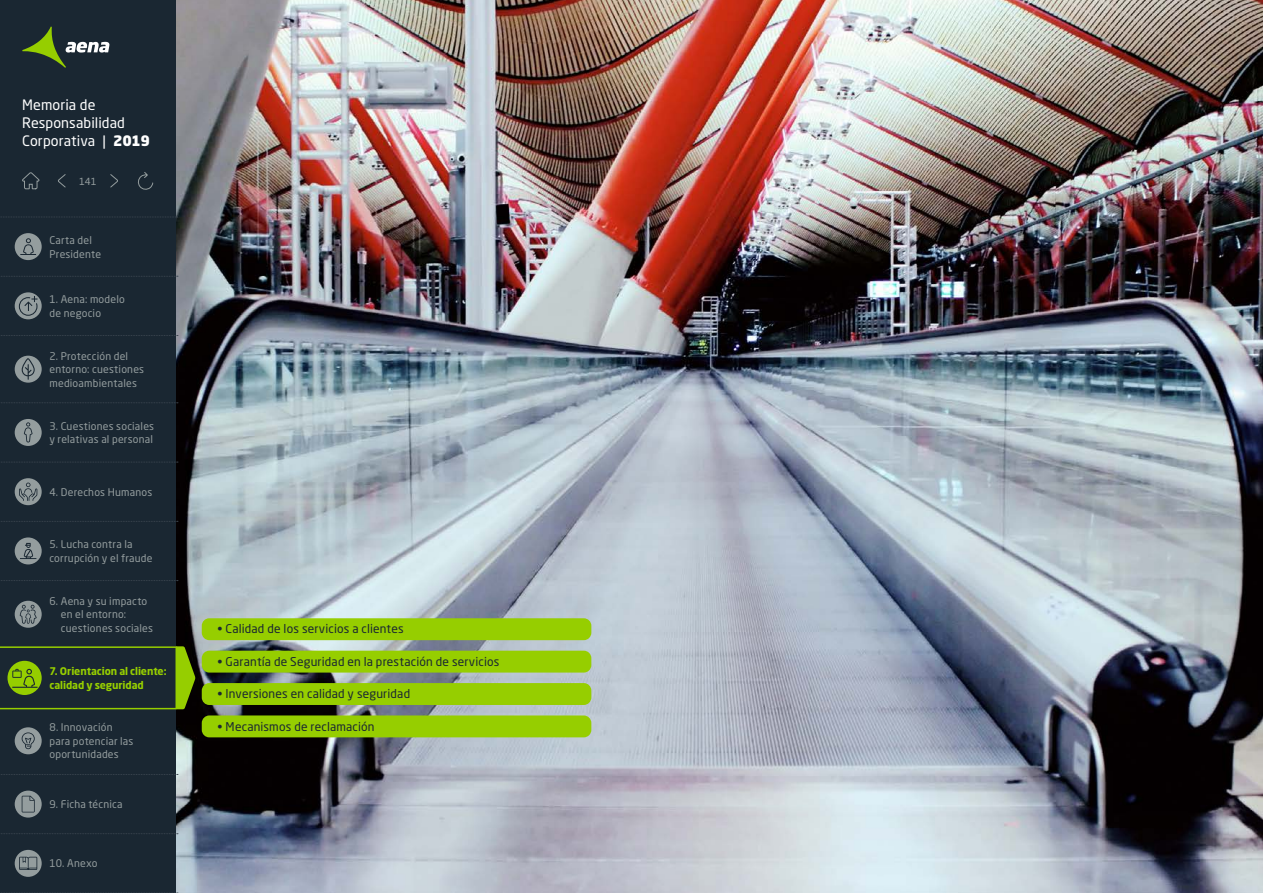
<style>
.page{position:relative;width:1263px;height:893px;background:#fff}
.page>*{position:absolute;margin:0;border:0;box-sizing:border-box;transform-origin:0 0}
.t1{font:14.25px/18px "Neo Sans W1 G";letter-spacing:.01em;color:#fff}
.t2{font:12px "Neo Sans W1 G";letter-spacing:.01em;color:#1a2732}
.t3{font:10.5px/13.5px "Neo Sans W1 G";letter-spacing:.02em;color:#949d9e}
.t4{font:700 10.5px/13.5px "Neo Sans W1 G";letter-spacing:-.01em;color:#96ce00}
.t5{font:9.75px "Neo Sans W1 G";color:#949d9e}
.s1{font-weight:900}
.s2{font-family:"Neo Sans Std"}
</style>
<div class="page">
<div style="left:0;top:0;width:177px;height:893px;background:#1a2732"></div>
<svg style="left:22px;top:172px;width:18px;height:18px"></svg>
<svg style="left:110px;top:174px;width:8px;height:14px"></svg>
<svg style="left:58px;top:174px;width:8px;height:14px"></svg>
<svg style="left:138px;top:172px;width:16px;height:18px"></svg>
<svg style="left:22px;top:27px;width:87px;height:41px"></svg>
<img style="left:176px;top:0;width:1087px;height:893px">
<div style="left:202px;top:651px;width:389px;height:22px;background:#96ce00;border-radius:8px"></div>
<div style="left:202px;top:683px;width:389px;height:22px;background:#96ce00;border-radius:8px"></div>
<div style="left:202px;top:618px;width:389px;height:22px;background:#96ce00;border-radius:8px"></div>
<div style="left:202px;top:715px;width:389px;height:22px;background:#96ce00;border-radius:8px"></div>
<svg style="left:176px;top:646px;width:19px;height:63px"></svg>
<svg style="left:1px;top:335px;width:177px;height:1px"></svg>
<svg style="left:1px;top:402px;width:177px;height:1px"></svg>
<svg style="left:1px;top:521px;width:177px;height:1px"></svg>
<svg style="left:1px;top:462px;width:177px;height:1px"></svg>
<svg style="left:1px;top:580px;width:177px;height:1px"></svg>
<svg style="left:1px;top:774px;width:177px;height:1px"></svg>
<svg style="left:1px;top:833px;width:177px;height:1px"></svg>
<svg style="left:1px;top:892px;width:177px;height:1px"></svg>
<svg style="left:1px;top:276px;width:177px;height:1px"></svg>
<svg style="left:1px;top:217px;width:177px;height:1px"></svg>
<div style="left:15px;top:419px;width:27px;height:27px;background:#949d9e;border-radius:50%"></div>
<svg style="left:24px;top:422px;width:9px;height:20px"></svg>
<div style="left:15px;top:601px;width:27px;height:27px;background:#949d9e;border-radius:50%"></div>
<svg style="left:20px;top:605px;width:17px;height:19px"></svg>
<div style="left:15px;top:233px;width:27px;height:27px;background:#949d9e;border-radius:50%"></div>
<svg style="left:20px;top:238px;width:16px;height:17px"></svg>
<div style="left:15px;top:292px;width:27px;height:27px;background:#949d9e;border-radius:50%"></div>
<svg style="left:19px;top:296px;width:19px;height:20px"></svg>
<div style="left:15px;top:537px;width:27px;height:27px;background:#949d9e;border-radius:50%"></div>
<svg style="left:20px;top:543px;width:16px;height:16px"></svg>
<div style="left:15px;top:356px;width:27px;height:27px;background:#949d9e;border-radius:50%"></div>
<svg style="left:21px;top:358px;width:14px;height:22px"></svg>
<div style="left:15px;top:478px;width:27px;height:27px;background:#949d9e;border-radius:50%"></div>
<svg style="left:19px;top:483px;width:18px;height:18px"></svg>
<div style="left:15px;top:727px;width:27px;height:27px;background:#949d9e;border-radius:50%"></div>
<svg style="left:22px;top:732px;width:13px;height:17px"></svg>
<svg style="left:15px;top:791px;width:27px;height:27px"></svg>
<svg style="left:22px;top:796px;width:13px;height:16px"></svg>
<svg style="left:15px;top:850px;width:27px;height:27px"></svg>
<svg style="left:19px;top:857px;width:18px;height:13px"></svg>
<hr style="left:0;top:646px;width:176px;height:2px;background:#96ce00">
<div style="left:7px;top:661px;width:35px;height:34px;background:#96ce00;border-radius:50%"></div>
<svg style="left:12px;top:669px;width:26px;height:19px"></svg>
<hr style="left:0;top:708px;width:176px;height:1px;background:#96ce00">
<h1 class="t1" style="left:22px;top:95px;width:129px">Memoria de<br>Responsabilidad<br>Corporativa | <span class="s1">2019</span></h1>
<p class="t5" style="left:79px;top:175px;width:19px">141</p>
<p class="t3" style="left:49px;top:233px;width:53px">Carta del<br>Presidente</p>
<p class="t3" style="left:49px;top:293px;width:77px">1. Aena: modelo de negocio</p>
<p class="t3" style="left:49px;top:349px;width:96px">2. Protección del entorno: cuestiones medioambientales</p>
<p class="t3" style="left:49px;top:419px;width:106px">3. Cuestiones sociales y relativas al personal</p>
<p class="t3" style="left:49px;top:485px;width:104px">4. Derechos Humanos</p>
<p class="t3" style="left:49px;top:537px;width:105px">5. Lucha contra la corrupción y el fraude</p>
<p class="t3" style="left:61px;top:594px;width:94px;text-indent:-11px">6. Aena y su impacto en el entorno: cuestiones sociales</p>
<p class="t4" style="left:49px;top:664px;width:119px">7. Orientacion al cliente: calidad y seguridad</p>
<p class="t3" style="left:49px;top:721px;width:85px">8. Innovación para potenciar las oportunidades</p>
<p class="t3" style="left:49px;top:797px;width:75px">9. Ficha técnica</p>
<p class="t3" style="left:49px;top:857px;width:49px">10. Anexo</p>
<p class="t2" style="left:218px;top:622px;width:188px"><span class="s2">•</span> Calidad de los servicios a clientes</p>
<p class="t2" style="left:218px;top:654px;width:283px"><span class="s2">•</span> Garantía de Seguridad en la prestación de servicios</p>
<p class="t2" style="left:218px;top:686px;width:194px"><span class="s2">•</span> Inversiones en calidad y seguridad</p>
<p class="t2" style="left:218px;top:719px;width:158px"><span class="s2">•</span> Mecanismos de reclamación</p>
</div>
